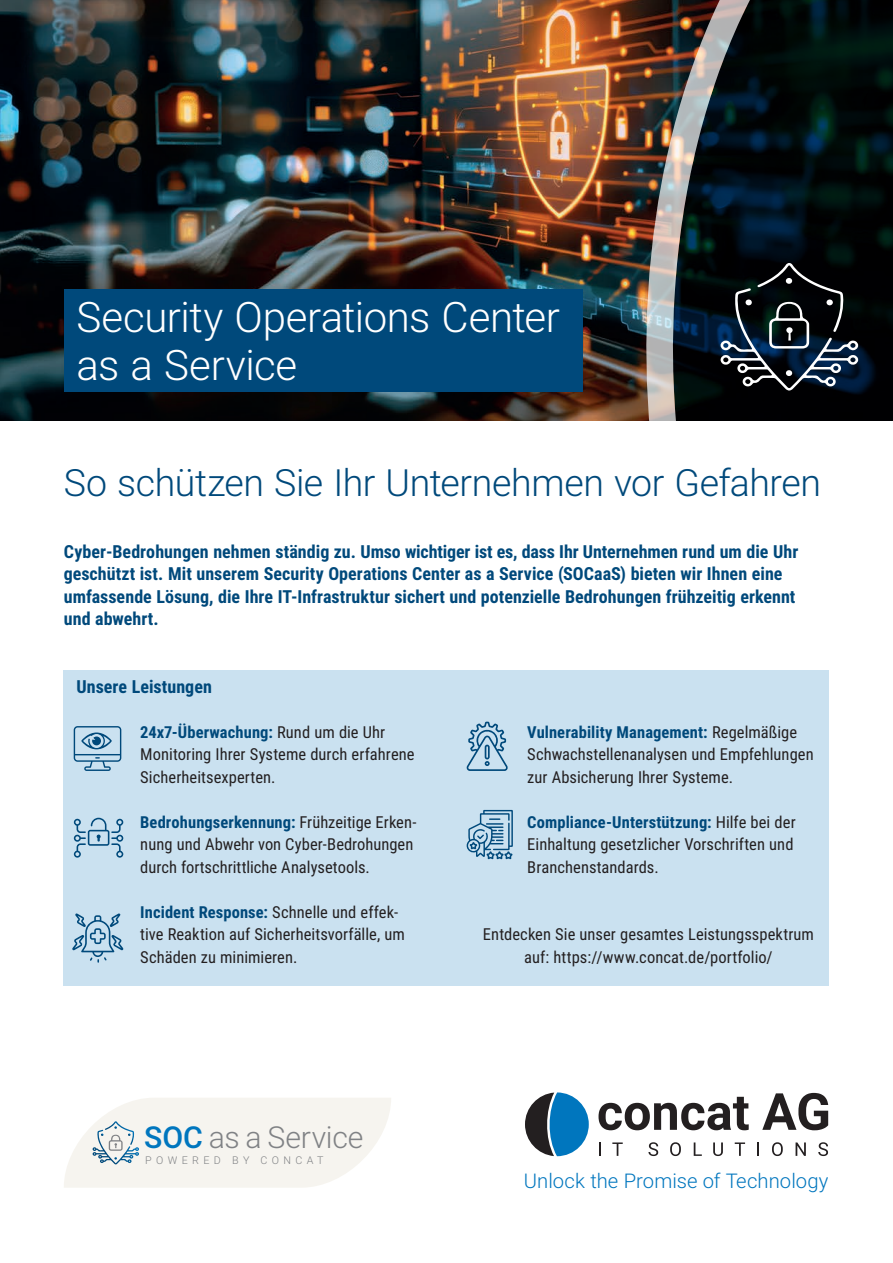
<style>
.page{position:relative;width:893px;height:1263px;background:#fff}
.page>*{position:absolute;margin:0;border:0;box-sizing:border-box;transform-origin:0 0}
.t1{font:300 42px/48px "Roboto";letter-spacing:-.01em;color:#fff}
.t2{font:300 37.5px "Roboto";letter-spacing:-.01em;color:#00497b}
.t3{font:300 30.15px "Roboto";letter-spacing:-.01em;color:#808285}
.t4{font:300 20.25px "Roboto";letter-spacing:.005em;color:#0076be}
.t5{font:700 18px/22.5px "Roboto Condensed";color:#00497b}
.t6{font:16.5px/22.5px "Roboto Condensed";letter-spacing:.005em;color:#231f20}
.t7{font:300 10.65px "Roboto";letter-spacing:.41em;color:#808285}
.s1{font-weight:700;color:#00497b}
.s2{font-weight:500;color:#0076be}
</style>
<div class="page">
<div style="left:64px;top:670px;width:765px;height:315px;background:#cae1f0"></div>
<img style="left:0;top:0;width:645px;height:421px">
<svg style="left:757px;top:0;width:136px;height:421px;background:#000b0d"></svg>
<img style="left:645px;top:0;width:112px;height:421px">
<svg style="left:525px;top:1092px;width:64px;height:64px"></svg>
<svg style="left:598px;top:1097px;width:151px;height:33px"></svg>
<svg style="left:762px;top:1093px;width:66px;height:37px"></svg>
<svg style="left:599px;top:1142px;width:1px;height:14px"></svg>
<svg style="left:612px;top:1142px;width:11px;height:14px"></svg>
<svg style="left:648px;top:1142px;width:10px;height:14px"></svg>
<svg style="left:670px;top:1142px;width:11px;height:14px"></svg>
<svg style="left:694px;top:1142px;width:8px;height:14px"></svg>
<svg style="left:713px;top:1142px;width:10px;height:14px"></svg>
<svg style="left:735px;top:1142px;width:10px;height:14px"></svg>
<svg style="left:757px;top:1142px;width:2px;height:14px"></svg>
<svg style="left:772px;top:1142px;width:11px;height:14px"></svg>
<svg style="left:796px;top:1142px;width:10px;height:14px"></svg>
<svg style="left:818px;top:1142px;width:10px;height:14px"></svg>
<div style="left:64px;top:289px;width:519px;height:102px;background:#00497b"></div>
<svg style="left:721px;top:263px;width:137px;height:127px;background:#222b33"></svg>
<svg style="left:466px;top:810px;width:47px;height:49px"></svg>
<svg style="left:466px;top:722px;width:42px;height:49px"></svg>
<svg style="left:72px;top:913px;width:51px;height:50px"></svg>
<svg style="left:74px;top:726px;width:47px;height:45px"></svg>
<svg style="left:74px;top:818px;width:49px;height:40px"></svg>
<svg style="left:64px;top:1098px;width:327px;height:90px"></svg>
<h1 class="t1" style="left:77px;top:291px;width:485px">Security Operations Center as a Service</h1>
<h2 class="t2" style="left:64px;top:456px;width:759px">So schützen Sie Ihr Unternehmen vor Gefahren</h2>
<p class="t5" style="left:64px;top:539px;width:736px">Cyber-Bedrohungen nehmen ständig zu. Umso wichtiger ist es, dass Ihr Unternehmen rund um die Uhr geschützt ist. Mit unserem Security Operations Center as a Service (SOCaaS) bieten wir Ihnen eine umfassende Lösung, die Ihre IT-Infrastruktur sichert und potenzielle Bedrohungen frühzeitig erkennt und abwehrt.</p>
<p class="t5" style="left:77px;top:674px;width:137px">Unsere Leistungen</p>
<p class="t6" style="left:140px;top:720px;width:276px"><span class="s1">24x7-Überwachung:</span> Rund um die Uhr<br>Monitoring Ihrer Systeme durch erfahrene<br>Sicherheitsexperten.</p>
<p class="t6" style="left:140px;top:810px;width:278px"><span class="s1">Bedrohungserkennung:</span> Frühzeitige Erken&shy;nung und Abwehr von Cyber-Bedrohungen durch fortschrittliche Analysetools.</p>
<p class="t6" style="left:140px;top:900px;width:266px"><span class="s1">Incident Response:</span> Schnelle und effek&shy;tive Reaktion auf Sicherheitsvorfälle, um<br>Schäden zu minimieren.</p>
<h3 class="t3" style="left:144px;top:1116px;width:221px"><span class="s2">SOC</span> as a Service</h3>
<p class="t7" style="left:145px;top:1153px;width:180px">POWERED BY CONCAT</p>
<p class="t6" style="left:527px;top:720px;width:288px"><span class="s1">Vulnerability Management:</span> Regelmäßige<br>Schwachstellenanalysen und Empfehlungen zur Absicherung Ihrer Systeme.</p>
<p class="t6" style="left:527px;top:810px;width:270px"><span class="s1">Compliance-Unterstützung:</span> Hilfe bei der<br>Einhaltung gesetzlicher Vorschriften und<br>Branchenstandards.</p>
<p class="t6" style="left:483px;top:922px;width:333px;text-align:center">Entdecken Sie unser gesamtes Leistungsspektrum auf: https://www.concat.de/portfolio/</p>
<p class="t4" style="left:524px;top:1166px;width:306px">Unlock the Promise of Technology</p>
</div>
